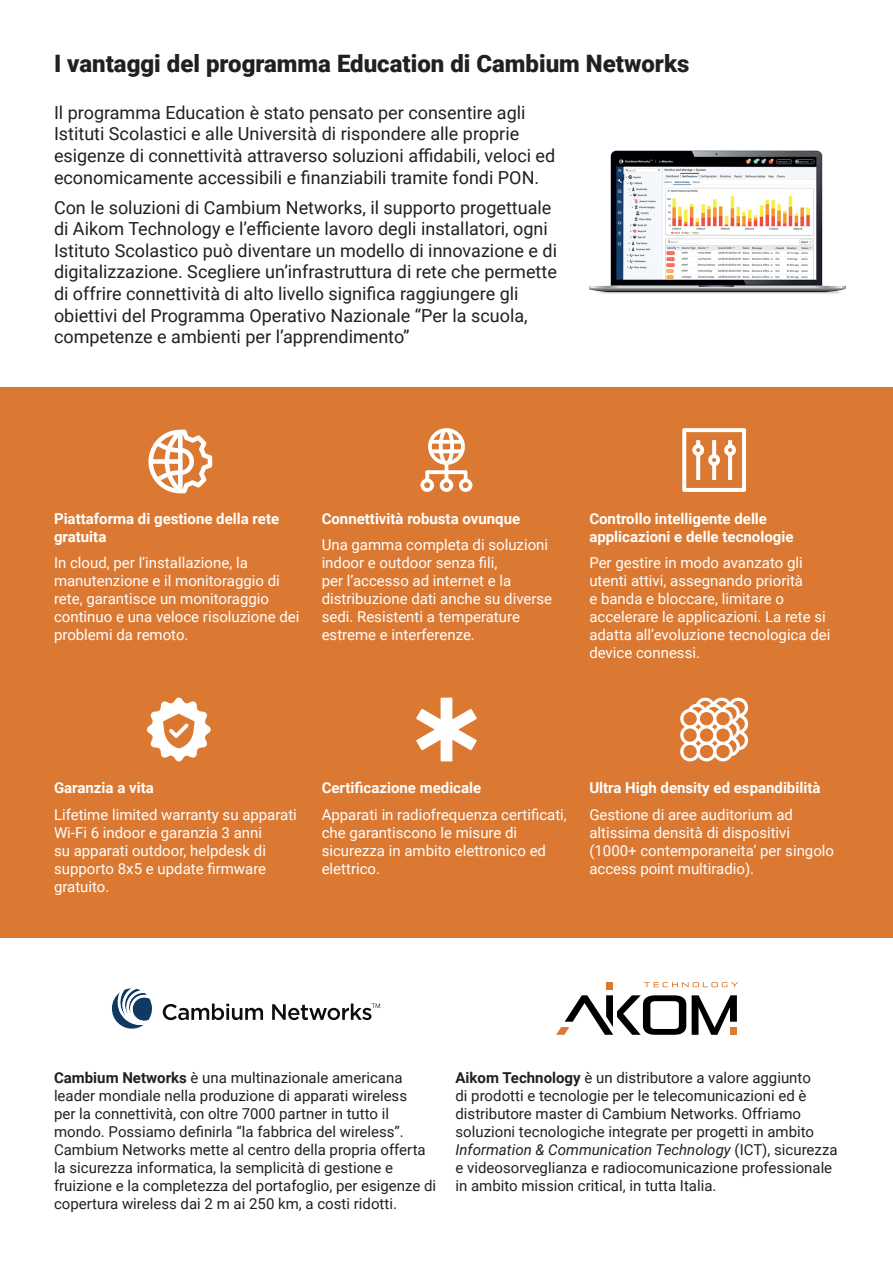
<style>
.page{position:relative;width:893px;height:1263px;background:#fff}
.page>*{position:absolute;margin:0;border:0;box-sizing:border-box;transform-origin:0 0}
.t1{font:900 24px "Roboto";color:#231f20}
.t2{font:18px/21.6px "Roboto";color:#231f20}
.t3{font:15px/18px "Roboto";color:#fff}
.t4{font:15px/18px "Roboto";color:#231f20}
.t5{font:700 15px/18px "Roboto";color:#fff}
.s1{font-weight:700}
.s2{font-style:italic}
</style>
<div class="page">
<img style="left:589px;top:151px;width:256px;height:143px">
<svg style="left:163px;top:1003px;width:100px;height:17px"></svg>
<svg style="left:272px;top:1003px;width:108px;height:17px"></svg>
<svg style="left:112px;top:988px;width:40px;height:41px"></svg>
<svg style="left:644px;top:982px;width:94px;height:5px"></svg>
<svg style="left:692px;top:995px;width:45px;height:40px"></svg>
<div style="left:730px;top:1027px;width:7px;height:8px;background:#dc7935"></div>
<div style="left:606px;top:982px;width:7px;height:8px;background:#dc7935"></div>
<svg style="left:556px;top:995px;width:130px;height:40px"></svg>
<div style="left:0;top:387px;width:893px;height:551px;background:#db7933"></div>
<svg style="left:148px;top:429px;width:64px;height:64px"></svg>
<svg style="left:420px;top:428px;width:52px;height:64px"></svg>
<svg style="left:682px;top:428px;width:64px;height:64px"></svg>
<svg style="left:147px;top:698px;width:64px;height:63px"></svg>
<svg style="left:416px;top:698px;width:61px;height:63px"></svg>
<svg style="left:680px;top:698px;width:68px;height:63px"></svg>
<h1 class="t1" style="left:54px;top:47px;width:637px">I vantaggi del programma Education di Cambium Networks</h1>
<p class="t2" style="left:54px;top:101px;width:503px">Il programma Education è stato pensato per consentire agli Istituti Scolastici e alle Università di rispondere alle proprie esigenze di connettività attraverso soluzioni affidabili, veloci ed economicamente accessibili e finanziabili tramite fondi PON.</p>
<p class="t2" style="left:54px;top:196px;width:505px">Con le soluzioni di Cambium Networks, il supporto progettuale di Aikom Technology e l’efficiente lavoro degli installatori, ogni Istituto Scolastico può diventare un modello di innovazione e di digitalizzazione. Scegliere un’infrastruttura di rete che permette di offrire connettività di alto livello significa raggiungere gli obiettivi del Programma Operativo Nazionale “Per la scuola, competenze e ambienti per l’apprendimento”</p>
<p class="t5" style="left:54px;top:509px;width:227px">Piattaforma di gestione della rete gratuita</p>
<p class="t3" style="left:54px;top:553px;width:247px">In cloud, per l’installazione, la manutenzione e il monitoraggio di rete, garantisce un monitoraggio continuo e una veloce risoluzione dei problemi da remoto.</p>
<p class="t5" style="left:322px;top:509px;width:200px">Connettività robusta ovunque</p>
<p class="t3" style="left:322px;top:535px;width:232px">Una gamma completa di soluzioni indoor e outdoor senza fili,<br>per l’accesso ad internet e la distribuzione dati anche su diverse sedi. Resistenti a temperature estreme e interferenze.</p>
<p class="t5" style="left:589px;top:509px;width:206px">Controllo intelligente delle applicazioni e delle tecnologie</p>
<p class="t3" style="left:589px;top:553px;width:243px">Per gestire in modo avanzato gli utenti attivi, assegnando priorità<br>e banda e bloccare, limitare o accelerare le applicazioni. La rete si adatta all’evoluzione tecnologica dei device connessi.</p>
<p class="t5" style="left:54px;top:778px;width:101px">Garanzia a vita</p>
<p class="t3" style="left:54px;top:805px;width:244px">Lifetime limited warranty su apparati<br>Wi-Fi 6 indoor e garanzia 3 anni<br>su apparati outdoor, helpdesk di supporto 8x5 e update firmware gratuito.</p>
<p class="t5" style="left:322px;top:778px;width:161px">Certificazione medicale</p>
<p class="t3" style="left:322px;top:805px;width:247px">Apparati in radiofrequenza certificati, che garantiscono le misure di sicurezza in ambito elettronico ed elettrico.</p>
<p class="t5" style="left:589px;top:778px;width:233px">Ultra High density ed espandibilità</p>
<p class="t3" style="left:589px;top:805px;width:246px">Gestione di aree auditorium ad altissima densità di dispositivi (1000+ contemporaneita’ per singolo access point multiradio).</p>
<p class="t4" style="left:54px;top:1068px;width:384px"><span class="s1">Cambium Networks</span> è una multinazionale americana leader mondiale nella produzione di apparati wireless<br>per la connettività, con oltre 7000 partner in tutto il mondo. Possiamo definirla “la fabbrica del wireless”.<br>Cambium Networks mette al centro della propria offerta la sicurezza informatica, la semplicità di gestione e fruizione e la completezza del portafoglio, per esigenze di copertura wireless dai 2 m ai 250 km, a costi ridotti.</p>
<p class="t4" style="left:455px;top:1068px;width:384px"><span class="s1">Aikom Technology</span> è un distributore a valore aggiunto<br>di prodotti e tecnologie per le telecomunicazioni ed è distributore master di Cambium Networks. Offriamo soluzioni tecnologiche integrate per progetti in ambito <span class="s2">Information &amp; Communication Technology</span> (ICT), sicurezza e videosorveglianza e radiocomunicazione professionale in ambito mission critical, in tutta Italia.</p>
</div>
